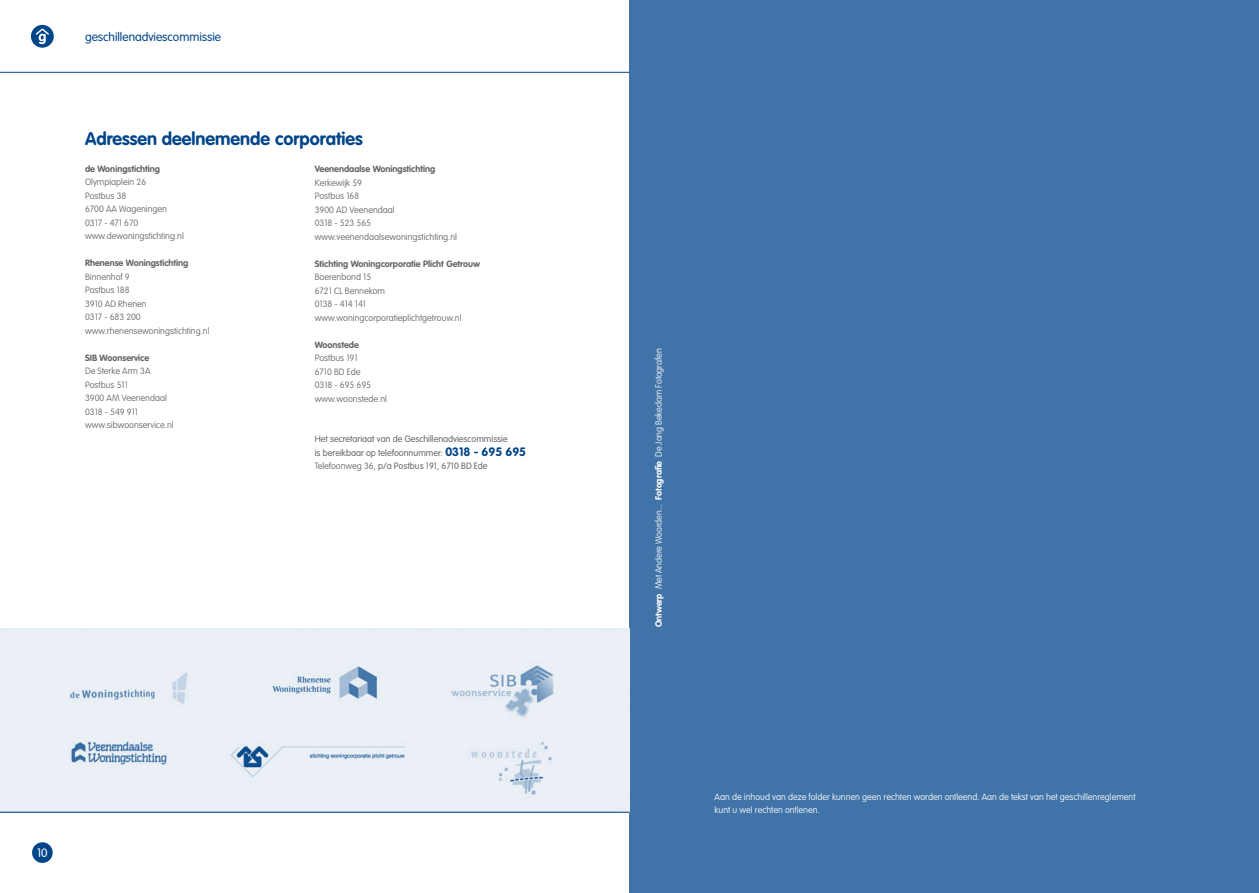
<style>
.page{position:relative;width:1259px;height:893px;background:#fff}
.page>*{position:absolute;margin:0;border:0;box-sizing:border-box;transform-origin:0 0}
.t1{font:700 18px "VAG Rounded";color:#004489}
.t2{font:300 12px "VAG Rounded";color:#004489}
.t3{font:300 12px "VAG Rounded";color:#fff}
.t4{font:100 9px/13.5px "VAG Rounded";color:#646567}
.t5{font:100 9px/13.5px "VAG Rounded";color:#fff}
.t6{font:700 9px "VAG Rounded";color:#646567}
.t7{font:300 9px/13.5px "VAG Rounded";color:#646567}
.s1{font-weight:700;font-size:12px;color:#004489}
.s2{font-weight:100}
.s3{font-weight:700}
</style>
<div class="page">
<div style="left:32px;top:842px;width:21px;height:21px;background:#004489;border-radius:50%"></div>
<svg style="left:31px;top:25px;width:23px;height:23px"></svg>
<svg style="left:34px;top:27px;width:16px;height:17px"></svg>
<div style="left:629px;top:0;width:630px;height:893px;background:#4073a7"></div>
<img style="left:0;top:628px;width:629px;height:184px">
<hr style="left:0;top:72px;width:629px;height:1px;background:#004489">
<hr style="left:0;top:812px;width:629px;height:1px;background:#004489">
<h2 class="t2" style="left:85px;top:30px;width:138px">geschillenadviescommissie</h2>
<h1 class="t1" style="left:85px;top:128px;width:279px">Adressen deelnemende corporaties</h1>
<p class="t6" style="left:85px;top:163px;width:76px">de Woningstichting</p>
<p class="t4" style="left:85px;top:175px;width:100px">Olympiaplein 26<br>Postbus 38<br>6700 AA Wageningen<br>0317 - 471 670 www.dewoningstichting.nl</p>
<p class="t6" style="left:85px;top:258px;width:105px">Rhenense Woningstichting</p>
<p class="t4" style="left:85px;top:270px;width:126px">Binnenhof 9<br>Postbus 188<br>3910 AD Rhenen<br>0317 - 683 200 www.rhenensewoningstichting.nl</p>
<p class="t6" style="left:85px;top:352px;width:66px">SIB Woonservice</p>
<p class="t4" style="left:85px;top:364px;width:90px">De Sterke Arm 3A<br>Postbus 511<br>3900 AM Veenendaal<br>0318 - 549 911 www.sibwoonservice.nl</p>
<p class="t6" style="left:315px;top:164px;width:122px">Veenendaalse Woningstichting</p>
<p class="t4" style="left:315px;top:176px;width:144px">Kerkewijk 59<br>Postbus 168<br>3900 AD Veenendaal<br>0318 - 523 565 www.veenendaalsewoningstichting.nl</p>
<p class="t6" style="left:315px;top:258px;width:167px">Stichting Woningcorporatie Plicht Getrouw</p>
<p class="t4" style="left:315px;top:270px;width:148px">Boerenbond 15<br>6721 CL Bennekom<br>0138 - 414 141 www.woningcorporatieplichtgetrouw.nl</p>
<p class="t6" style="left:315px;top:339px;width:46px">Woonstede</p>
<p class="t4" style="left:315px;top:351px;width:74px">Postbus 191<br>6710 BD Ede<br>0318 - 695 695 www.woonstede.nl</p>
<p class="t7" style="left:315px;top:432px;width:213px">Het secretariaat van de Geschillenadviescommissie<br>is bereikbaar op telefoonnummer: <span class="s1">0318 - 695 695<br></span><span class="s2">Telefoonweg 36,</span> p/a Postbus 191, 6710 BD Ede</p>
<h2 class="t3" style="left:37px;top:846px;width:12px">10</h2>
<p class="t5" style="left:652px;top:627px;width:280px;rotate:-90deg"><span class="s3">Ontwerp</span> Met Andere Woorden... <span class="s3">Fotografie</span> De Jong Bekedam Fotografen</p>
<p class="t5" style="left:714px;top:790px;width:422px">Aan de inhoud van deze folder kunnen geen rechten worden ontleend. Aan de tekst van het geschillenreglement kunt u wel rechten ontlenen.</p>
</div>
